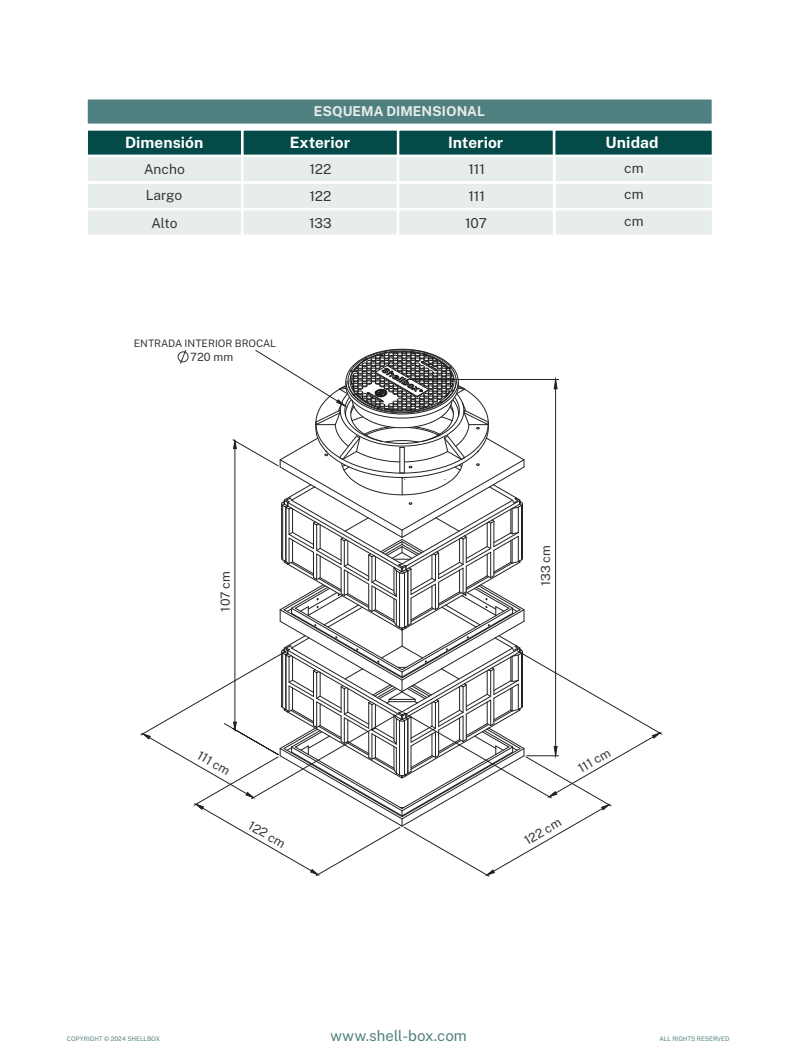
<style>
.page{position:relative;width:798px;height:1063px;background:#fff}
.page>*{position:absolute;margin:0;border:0;box-sizing:border-box;transform-origin:0 0}
.t1{font:700 15.5px "Public Sans";color:#fff}
.t2{font:15px "Public Sans";color:#50807f}
.t3{font:13.75px/26.6px "Public Sans";color:#373535}
.t4{font:700 13.62px "Public Sans";color:#e7ecec}
.t5{font:12.5px "Public Sans";color:#373535}
.t6{font:11.38px "Public Sans";color:#373535}
.t7{font:10.38px "Public Sans";color:#373535}
.t8{font:6.25px "Public Sans";color:#50807f}
</style>
<div class="page">
<div style="left:85px;top:128px;width:158px;height:29px;background:#034a48;border:3px solid #fff"></div>
<div style="left:241px;top:128px;width:158px;height:29px;background:#034a48;border:3px solid #fff"></div>
<div style="left:396px;top:128px;width:159px;height:29px;background:#034a48;border:3px solid #fff"></div>
<div style="left:552px;top:128px;width:162px;height:29px;background:#034a48;border:3px solid #fff"></div>
<div style="left:240px;top:155px;width:160px;height:29px;background:#e7ecec;border:3px solid #fff"></div>
<div style="left:240px;top:181px;width:160px;height:29px;background:#e7ecec;border:3px solid #fff"></div>
<div style="left:240px;top:208px;width:160px;height:29px;background:#e7ecec;border:3px solid #fff"></div>
<div style="left:85px;top:155px;width:158px;height:29px;background:#e7ecec;border:3px solid #fff"></div>
<div style="left:85px;top:181px;width:158px;height:29px;background:#e7ecec;border:3px solid #fff"></div>
<div style="left:85px;top:208px;width:158px;height:29px;background:#e7ecec;border:3px solid #fff"></div>
<div style="left:553px;top:155px;width:161px;height:29px;background:#e7ecec;border:3px solid #fff"></div>
<div style="left:553px;top:181px;width:161px;height:29px;background:#e7ecec;border:3px solid #fff"></div>
<div style="left:553px;top:208px;width:161px;height:29px;background:#e7ecec;border:3px solid #fff"></div>
<div style="left:396px;top:155px;width:159px;height:29px;background:#e7ecec;border:3px solid #fff"></div>
<div style="left:396px;top:181px;width:159px;height:29px;background:#e7ecec;border:3px solid #fff"></div>
<div style="left:396px;top:208px;width:159px;height:29px;background:#e7ecec;border:3px solid #fff"></div>
<div style="left:85px;top:97px;width:629px;height:29px;background:#50807f;border:3px solid #fff"></div>
<svg style="left:142px;top:349px;width:518px;height:528px"></svg>
<h3 class="t4" style="left:314px;top:102px;width:172px">ESQUEMA DIMENSIONAL</h3>
<h1 class="t1" style="left:605px;top:133px;width:54px">Unidad</h1>
<h1 class="t1" style="left:125px;top:133px;width:80px">Dimensión</h1>
<h1 class="t1" style="left:290px;top:133px;width:62px">Exterior</h1>
<h1 class="t1" style="left:448px;top:133px;width:57px">Interior</h1>
<h3 class="t3" style="left:309px;top:157px;width:24px;text-align:justify">122<br>122<br>133</h3>
<h3 class="t3" style="left:465px;top:157px;width:23px">111<br>111<br>107</h3>
<h3 class="t3" style="left:624px;top:155px;width:21px;text-align:justify">cm cm cm</h3>
<h3 class="t3" style="left:144px;top:157px;width:42px;line-height:25.4px">Ancho<br>Largo</h3>
<h3 class="t3" style="left:151px;top:210px;width:28px">Alto</h3>
<h3 class="t7" style="left:134px;top:336px;width:144px">ENTRADA INTERIOR BROCAL</h3>
<h3 class="t6" style="left:190px;top:349px;width:44px">720 mm</h3>
<h3 class="t5" style="left:217px;top:612px;width:42px;rotate:-90deg">107 cm</h3>
<h3 class="t5" style="left:537px;top:586px;width:42px;rotate:-90deg">133 cm</h3>
<h3 class="t5" style="left:202px;top:747px;width:37px;rotate:30deg">111 cm</h3>
<h3 class="t5" style="left:574px;top:762px;width:37px;rotate:-30deg">111 cm</h3>
<h3 class="t5" style="left:253px;top:817px;width:42px;rotate:30deg">122 cm</h3>
<h3 class="t5" style="left:521px;top:834px;width:42px;rotate:-30deg">122 cm</h3>
<p class="t8" style="left:67px;top:1035px;width:94px">COPYRIGHT © 2024 SHELLBOX</p>
<h2 class="t2" style="left:330px;top:1026px;width:138px">www.shell‑box.com</h2>
<p class="t8" style="left:659px;top:1035px;width:71px">ALL RIGHTS RESERVED</p>
</div>
